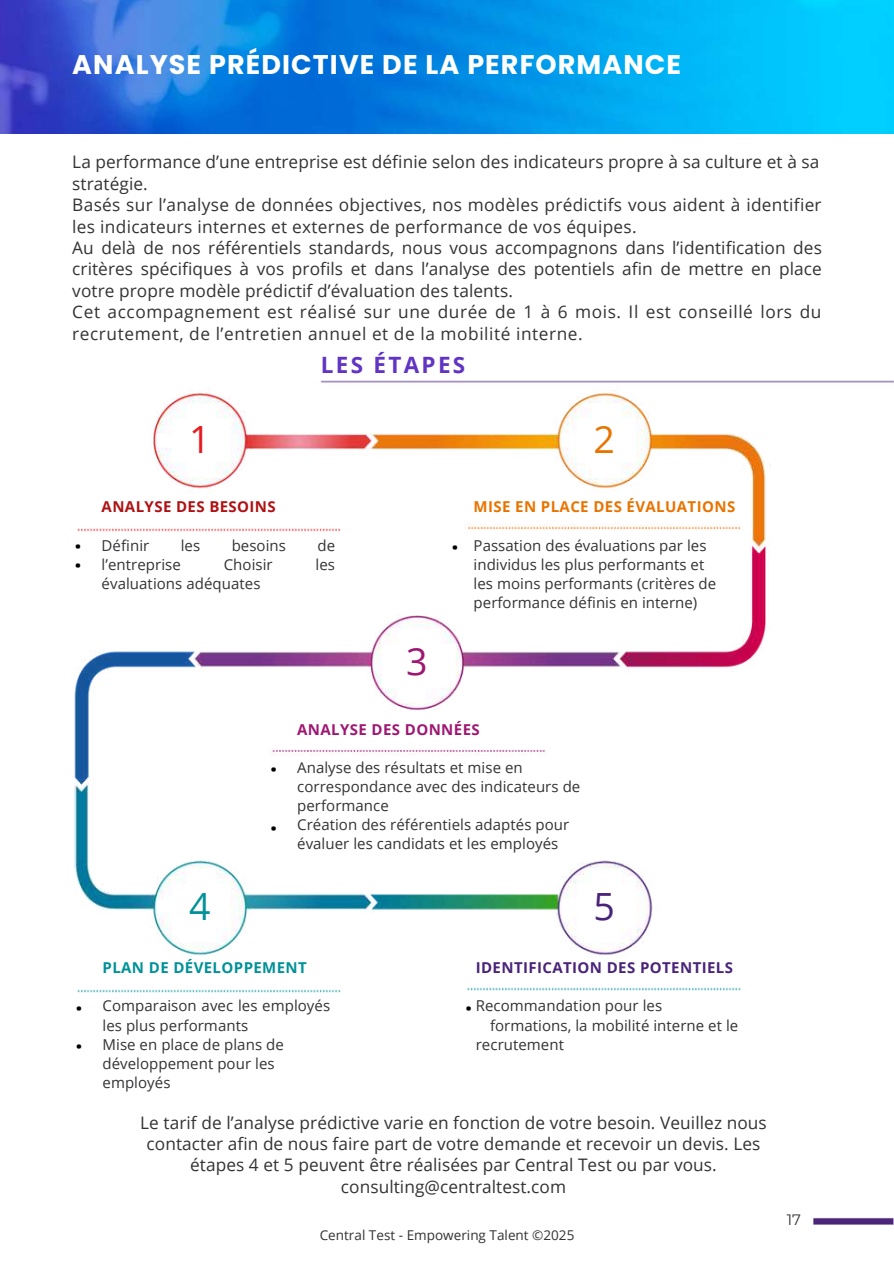
<style>
.page{position:relative;width:894px;height:1264px;background:#fff}
.page>*{position:absolute;margin:0;border:0;box-sizing:border-box;transform-origin:0 0}
.t1{font:37.5px "Open Sans";color:#009298}
.t2{font:37.5px "Open Sans";color:#e61a21}
.t3{font:37.5px "Open Sans";color:#9e1771}
.t4{font:37.5px "Open Sans";color:#e87400}
.t5{font:37.5px "Open Sans";color:#4a2479}
.t6{font:700 27px "Poppins";letter-spacing:.04em;color:#fff}
.t7{font:700 22.5px "Open Sans";letter-spacing:.1em;color:#6134c4}
.t8{font:18px/19.2px "IBM Plex Sans";color:#000}
.t9{font:17.25px/21.3px "Open Sans";letter-spacing:.005em;color:#333234;text-align:center}
.t10{font:15px/19.2px "Open Sans";letter-spacing:.005em;color:#333234}
.t11{font:700 15px "Open Sans";letter-spacing:.025em;color:#4a2479}
.t12{font:700 15px "Open Sans";letter-spacing:.025em;color:#e87400}
.t13{font:700 15px "Open Sans";letter-spacing:.025em;color:#009298}
.t14{font:700 15px "Open Sans";letter-spacing:.025em;color:#af1214}
.t15{font:700 15px "Open Sans";letter-spacing:.025em;color:#9e1772}
.t16{font:15px "Montserrat";color:#333234}
.t17{font:13.5px "Open Sans";color:#333234}
</style>
<div class="page">
<img style="left:0;top:0;width:893px;height:134px">
<img style="left:77px;top:989px;width:264px;height:4px">
<img style="left:467px;top:987px;width:274px;height:4px">
<img style="left:74px;top:380px;width:819px;height:575px">
<img style="left:813px;top:1217px;width:80px;height:7px">
<h2 class="t6" style="left:72px;top:46px;width:610px">ANALYSE PRÉDICTIVE DE LA PERFORMANCE</h2>
<p class="t9" style="left:72px;top:151px;width:750px;text-align:left">La performance d’une entreprise est définie selon des indicateurs propre à sa culture et à sa stratégie.<br>Basés sur l’analyse de données objectives, nos modèles prédictifs vous aident à identifier les indicateurs internes et externes de performance de vos équipes.<br>Au delà de nos référentiels standards, nous vous accompagnons dans l’identification des critères spécifiques à vos profils et dans l’analyse des potentiels afin de mettre en place votre propre modèle prédictif d’évaluation des talents.<br>Cet accompagnement est réalisé sur une durée de 1 à 6 mois. Il est conseillé lors du recrutement, de l’entretien annuel et de la mobilité interne.</p>
<h3 class="t7" style="left:321px;top:349px;width:146px">LES ÉTAPES</h3>
<p class="t8" style="left:75px;top:536px;width:9px">• •</p>
<p class="t8" style="left:75px;top:987px;width:9px;line-height:38.2px">• •</p>
<h1 class="t2" style="left:189px;top:413px;width:23px">1</h1>
<p class="t14" style="left:102px;top:496px;width:175px">ANALYSE DES BESOINS</p>
<p class="t10" style="left:102px;top:535px;width:49px">Définir</p>
<p class="t10" style="left:181px;top:535px;width:21px">les</p>
<p class="t10" style="left:232px;top:535px;width:56px">besoins</p>
<p class="t10" style="left:317px;top:535px;width:19px">de</p>
<p class="t10" style="left:102px;top:554px;width:81px">l’entreprise</p>
<p class="t10" style="left:224px;top:554px;width:50px">Choisir</p>
<p class="t10" style="left:315px;top:554px;width:21px">les</p>
<p class="t10" style="left:102px;top:573px;width:160px">évaluations adéquates</p>
<h1 class="t3" style="left:406px;top:635px;width:23px">3</h1>
<h1 class="t4" style="left:593px;top:413px;width:23px">2</h1>
<p class="t8" style="left:451px;top:536px;width:9px">•</p>
<p class="t12" style="left:473px;top:496px;width:263px">MISE EN PLACE DES ÉVALUATIONS</p>
<p class="t10" style="left:473px;top:535px;width:244px">Passation des évaluations par les individus les plus performants et les moins performants (critères de performance définis en interne)</p>
<h1 class="t1" style="left:189px;top:880px;width:23px">4</h1>
<p class="t8" style="left:270px;top:758px;width:9px">•</p>
<p class="t8" style="left:270px;top:817px;width:9px">•</p>
<p class="t15" style="left:297px;top:718px;width:184px">ANALYSE DES DONNÉES</p>
<p class="t10" style="left:297px;top:757px;width:284px">Analyse des résultats et mise en correspondance avec des indicateurs de performance<br>Création des référentiels adaptés pour évaluer les candidats et les employés</p>
<h1 class="t5" style="left:593px;top:880px;width:23px">5</h1>
<p class="t13" style="left:102px;top:957px;width:206px">PLAN DE DÉVELOPPEMENT</p>
<p class="t10" style="left:102px;top:996px;width:229px">Comparaison avec les employés les plus performants<br>Mise en place de plans de développement pour les employés</p>
<p class="t11" style="left:475px;top:957px;width:259px">IDENTIFICATION DES POTENTIELS</p>
<p class="t10" style="left:475px;top:996px;width:188px">Recommandation pour les</p>
<p class="t10" style="left:490px;top:1015px;width:250px">formations, la mobilité interne et le</p>
<p class="t10" style="left:475px;top:1034px;width:90px">recrutement</p>
<p class="t8" style="left:465px;top:997px;width:9px">•</p>
<p class="t9" style="left:140px;top:1111px;width:627px">Le tarif de l’analyse prédictive varie en fonction de votre besoin. Veuillez nous contacter afin de nous faire part de votre demande et recevoir un devis. Les étapes 4 et 5 peuvent être réalisées par Central Test ou par vous. consulting@centraltest.com</p>
<p class="t17" style="left:319px;top:1225px;width:256px">Central Test - Empowering Talent ©️2025</p>
<p class="t16" style="left:786px;top:1210px;width:16px">17</p>
</div>
